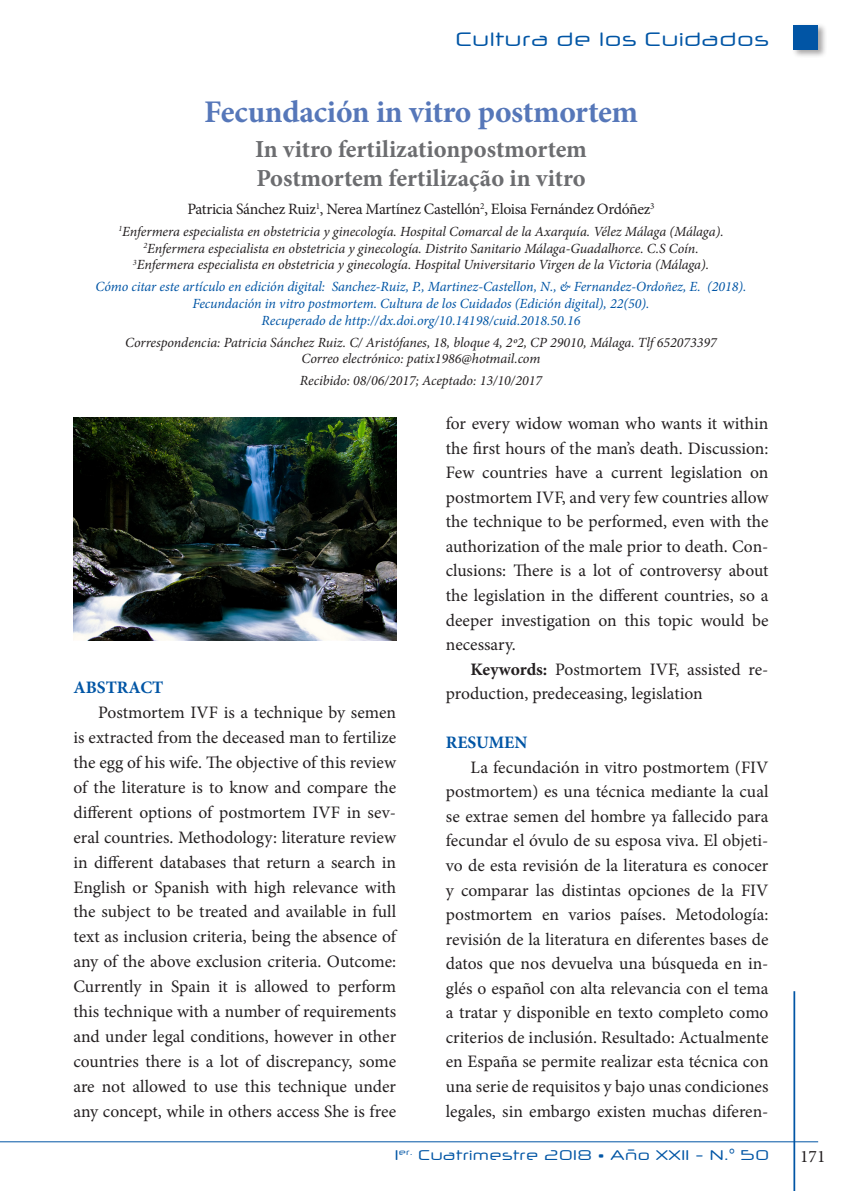
<style>
.page{position:relative;width:844px;height:1191px;background:#fff}
.page>*{position:absolute;margin:0;border:0;box-sizing:border-box;transform-origin:0 0}
.t1{font:700 31.5px "Minion Pro";letter-spacing:-.01em;color:#5677b9}
.t2{font:700 24.5px "Minion Pro";letter-spacing:-.005em;color:#6c6d70}
.t3{font:19.25px "Neuropol X Free";color:#0155a5}
.t4{font:17.5px/24.5px "Minion Pro";color:#231f20;text-align:justify}
.t5{font:700 17.5px "Minion Pro";color:#0155a5}
.t6{font:15.75px "Minion Pro";letter-spacing:-.02em;color:#231f20}
.t7{font:italic 14px "Minion Pro";letter-spacing:-.005em;color:#231f20}
.t8{font:italic 14px "Minion Pro";letter-spacing:-.005em;color:#0155a5}
.t9{font:14px "Neuropol X Free";color:#0155a5}
.s1{font-weight:700}
</style>
<div class="page">
<hr style="left:793px;top:991px;width:2px;height:200px;background:#0155a5">
<hr style="left:0;top:1141px;width:818px;height:1px;background:#0155a5">
<div style="left:791px;top:23px;width:36px;height:36px;background:#231f20;opacity:.4"></div>
<div style="left:793px;top:25px;width:25px;height:25px;background:#0155a5"></div>
<img style="left:73px;top:417px;width:323px;height:224px">
<p class="t3" style="left:455px;top:27px;width:315px">Cultura de los Cuidados</p>
<p class="t1" style="left:204px;top:90px;width:435px">Fecundación in vitro postmortem</p>
<p class="t2" style="left:255px;top:131px;width:333px">In vitro fertilizationpostmortem</p>
<p class="t2" style="left:256px;top:161px;width:330px">Postmortem fertilização in vitro</p>
<p class="t6" style="left:187px;top:198px;width:468px">Patricia Sánchez Ruiz<sup>1</sup>, Nerea Martínez Castellón<sup>2</sup>, Eloisa Fernández Ordóñez<sup>3</sup></p>
<p class="t7" style="left:118px;top:222px;width:606px"><sup>1</sup>Enfermera especialista en obstetricia y ginecología. Hospital Comarcal de la Axarquía. Vélez Málaga (Málaga).</p>
<p class="t7" style="left:143px;top:238px;width:556px"><sup>2</sup>Enfermera especialista en obstetricia y ginecología. Distrito Sanitario Málaga-Guadalhorce. C.S Coín.</p>
<p class="t7" style="left:133px;top:255px;width:577px"><sup>3</sup>Enfermera especialista en obstetricia y ginecología. Hospital Universitario Virgen de la Victoria (Málaga).</p>
<p class="t8" style="left:95px;top:277px;width:652px">Cómo citar este artículo en edición digital: Sanchez-Ruiz, P., Martinez-Castellon, N., &amp; Fernandez-Ordoñez, E. (2018).</p>
<p class="t8" style="left:192px;top:294px;width:458px">Fecundación in vitro postmortem. Cultura de los Cuidados (Edición digital), 22(50).</p>
<p class="t8" style="left:261px;top:311px;width:320px">Recuperado de http://dx.doi.org/10.14198/cuid.2018.50.16</p>
<p class="t7" style="left:125px;top:332px;width:593px">Correspondencia: Patricia Sánchez Ruiz. C/ Aristófanes, 18, bloque 4, 2º2, CP 29010, Málaga. Tlf 652073397</p>
<p class="t7" style="left:301px;top:349px;width:240px">Correo electrónico: patix1986@hotmail.com</p>
<p class="t7" style="left:300px;top:371px;width:244px">Recibido: 08/06/2017; Aceptado: 13/10/2017</p>
<p class="t5" style="left:73px;top:675px;width:91px">ABSTRACT</p>
<p class="t4" style="left:73px;top:700px;width:324px;text-indent:25px">Postmortem IVF is a technique by semen is extracted from the deceased man to fertilize the egg of his wife. The objective of this review of the literature is to know and compare the different options of postmortem IVF in sev&shy;eral countries. Methodology: literature review in different databases that return a search in English or Spanish with high relevance with the subject to be treated and available in full text as inclusion criteria, being the absence of any of the above exclusion criteria. Outcome:<br>Currently in Spain it is allowed to perform this technique with a number of requirements and under legal conditions, however in other countries there is a lot of discrepancy, some are not allowed to use this technique under any concept, while in others access She is free</p>
<p class="t4" style="left:445px;top:411px;width:324px">for every widow woman who wants it within the first hours of the man’s death. Discussion:<br>Few countries have a current legislation on postmortem IVF, and very few countries allow the technique to be performed, even with the authorization of the male prior to death. Con&shy;clusions: There is a lot of controversy about the legislation in the different countries, so a deeper investigation on this topic would be necessary.</p>
<p class="t4" style="left:445px;top:657px;width:324px;text-indent:25px"><span class="s1">Keywords:</span> Postmortem IVF, assisted re&shy;production, predeceasing, legislation</p>
<p class="t5" style="left:445px;top:730px;width:83px">RESUMEN</p>
<p class="t4" style="left:445px;top:755px;width:324px;text-indent:25px">La fecundación in vitro postmortem (FIV postmortem) es una técnica mediante la cual se extrae semen del hombre ya fallecido para fecundar el óvulo de su esposa viva. El objeti&shy;vo de esta revisión de la literatura es conocer y comparar las distintas opciones de la FIV postmortem en varios países. Metodología: revisión de la literatura en diferentes bases de datos que nos devuelva una búsqueda en in&shy;glés o español con alta relevancia con el tema a tratar y disponible en texto completo como criterios de inclusión. Resultado: Actualmente en España se permite realizar esta técnica con una serie de requisitos y bajo unas condiciones legales, sin embargo existen muchas diferen-</p>
<p class="t9" style="left:394px;top:1146px;width:376px">1<sup>er.</sup> Cuatrimestre 2018 • Año XXII - N.° 50</p>
<p class="t4" style="left:800px;top:1144px;width:27px">171</p>
</div>
